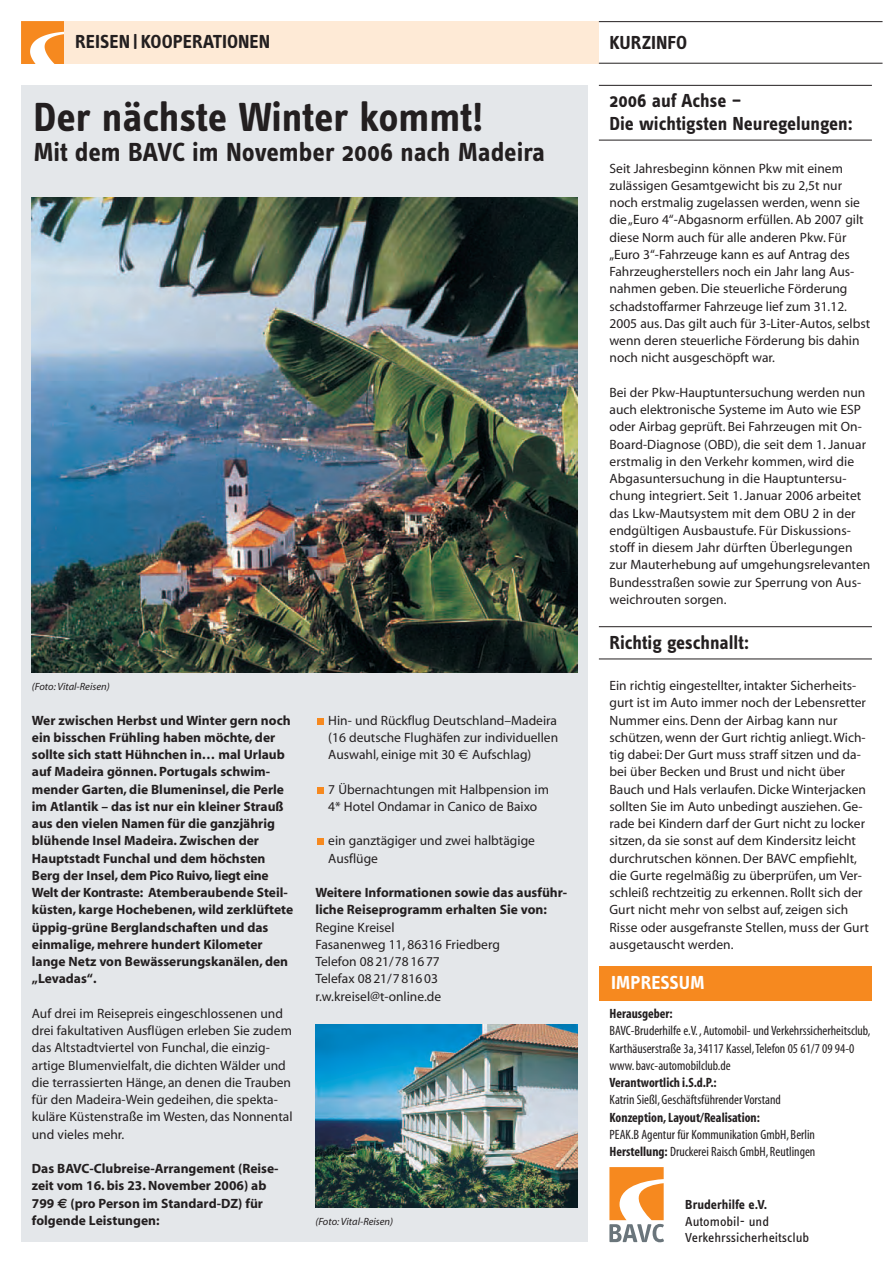
<style>
.page{position:relative;width:893px;height:1263px;background:#fff}
.page>*{position:absolute;margin:0;border:0;box-sizing:border-box;transform-origin:0 0}
.t1{font:700 42px "Info Text";letter-spacing:-.005em;color:#231f20}
.t2{font:700 27px "Info Text";color:#231f20}
.t3{font:700 19.5px/22.5px "Info Text";color:#231f20}
.t4{font:700 19.5px "Info Text";letter-spacing:-.005em;color:#fff}
.t5{font:13.5px/17.2px "Myriad MM.400.600";color:#231f20}
.t6{font:13.5px/17.2px "Myriad MM.700.600";color:#231f20}
.t7{font:13.5px/17.2px "Myriad MM.400.300";color:#231f20}
.t8{font:13.5px "Myriad MM.700.300";color:#231f20}
.t9{font:13.5px/16.5px "Info Text";color:#231f20}
.t10{font:700 13.5px "Info Text";color:#231f20}
.t11{font:10.5px "Myriad MM It.400.600";color:#231f20}
.s1{font-family:"Euro Sans";font-weight:700}
.s2{font-family:"Euro Sans"}
.s3{font-family:"Myriad MM.700.300"}
</style>
<div class="page">
<div style="left:21px;top:85px;width:567px;height:1157px;background:#e4e7ea"></div>
<div style="left:43px;top:21px;width:829px;height:43px;background:#feead6"></div>
<img style="left:21px;top:21px;width:43px;height:43px">
<div style="left:317px;top:838px;width:7px;height:7px;background:#f6891f"></div>
<div style="left:317px;top:787px;width:7px;height:7px;background:#f6891f"></div>
<div style="left:317px;top:718px;width:7px;height:6px;background:#f6891f"></div>
<hr style="left:599px;top:85px;width:273px;height:1px;background:#231f20">
<hr style="left:599px;top:140px;width:273px;height:1px;background:#231f20">
<hr style="left:599px;top:626px;width:273px;height:1px;background:#231f20">
<hr style="left:599px;top:658px;width:273px;height:1px;background:#231f20">
<div style="left:599px;top:21px;width:283px;height:55px;background:#fff"></div>
<hr style="left:599px;top:21px;width:283px;height:1px;background:#231f20">
<hr style="left:599px;top:63px;width:283px;height:1px;background:#231f20">
<img style="left:32px;top:197px;width:546px;height:476px">
<img style="left:315px;top:1024px;width:263px;height:184px">
<div style="left:599px;top:966px;width:273px;height:34px;background:#f6891f"></div>
<svg style="left:609px;top:1167px;width:55px;height:75px"></svg>
<h3 class="t3" style="left:75px;top:33px;width:197px">REISEN | KOOPERATIONEN</h3>
<h1 class="t1" style="left:33px;top:103px;width:451px">Der nächste Winter kommt!</h1>
<h2 class="t2" style="left:33px;top:143px;width:513px">Mit dem BAVC im November 2006 nach Madeira</h2>
<p class="t11" style="left:32px;top:682px;width:79px">(Foto: Vital-Reisen)</p>
<p class="t6" style="left:32px;top:713px;width:263px">Wer zwischen Herbst und Winter gern noch ein bisschen Frühling haben möchte, der sollte sich statt Hühnchen in… mal Urlaub auf Madeira gönnen. Portugals schwim&shy;mender Garten, die Blumeninsel, die Perle im Atlantik – das ist nur ein kleiner Strauß aus den vielen Namen für die ganzjährig blühende Insel Madeira. Zwischen der Hauptstadt Funchal und dem höchsten Berg der Insel, dem Pico Ruivo, liegt eine Welt der Kontraste: Atemberaubende Steil&shy;küsten, karge Hochebenen, wild zerklüftete üppig-grüne Berglandschaften und das einmalige, mehrere hundert Kilometer lange Netz von Bewässerungskanälen, den „Levadas“.</p>
<p class="t5" style="left:32px;top:1006px;width:262px">Auf drei im Reisepreis eingeschlossenen und drei fakultativen Ausflügen erleben Sie zudem das Altstadtviertel von Funchal, die einzig&shy;artige Blumenvielfalt, die dichten Wälder und die terrassierten Hänge, an denen die Trauben für den Madeira-Wein gedeihen, die spekta&shy;kuläre Küstenstraße im Westen, das Nonnental und vieles mehr.</p>
<p class="t6" style="left:32px;top:1161px;width:248px">Das BAVC-Clubreise-Arrangement (Reise&shy;zeit vom 16. bis 23. November 2006) ab 799 <span class="s1">€</span> (pro Person im Standard-DZ) für folgende Leistungen:</p>
<p class="t5" style="left:328px;top:713px;width:231px;text-align:justify">Hin- und Rückflug Deutschland–Madeira (16 deutsche Flughäfen zur individuellen Auswahl, einige mit 30 <span class="s2">€</span> Aufschlag)</p>
<p class="t5" style="left:328px;top:782px;width:222px">7 Übernachtungen mit Halbpension im<br>4* Hotel Ondamar in Canico de Baixo</p>
<p class="t5" style="left:328px;top:833px;width:208px">ein ganztägiger und zwei halbtägige<br>Ausflüge</p>
<p class="t6" style="left:315px;top:885px;width:253px">Weitere Informationen sowie das ausführ&shy;liche Reiseprogramm erhalten Sie von:</p>
<p class="t5" style="left:315px;top:920px;width:186px">Regine Kreisel<br>Fasanenweg 11, 86316 Friedberg<br>Telefon 08 21/78 16 77<br>Telefax 08 21/7 816 03 r.w.kreisel@t-online.de</p>
<p class="t11" style="left:315px;top:1217px;width:79px">(Foto: Vital-Reisen)</p>
<h3 class="t3" style="left:609px;top:33px;width:79px">KURZINFO</h3>
<h3 class="t3" style="left:609px;top:92px;width:245px">2006 auf Achse –<br>Die wichtigsten Neuregelungen:</h3>
<p class="t5" style="left:609px;top:161px;width:262px">Seit Jahresbeginn können Pkw mit einem zulässigen Gesamtgewicht bis zu 2,5t nur noch erstmalig zugelassen werden, wenn sie die „Euro 4“-Abgasnorm erfüllen. Ab 2007 gilt diese Norm auch für alle anderen Pkw. Für „Euro 3“-Fahrzeuge kann es auf Antrag des Fahrzeugherstellers noch ein Jahr lang Aus&shy;nahmen geben. Die steuerliche Förderung schadstoffarmer Fahrzeuge lief zum 31.12.<br>2005 aus. Das gilt auch für 3-Liter-Autos, selbst wenn deren steuerliche Förderung bis dahin noch nicht ausgeschöpft war.</p>
<p class="t5" style="left:609px;top:385px;width:262px">Bei der Pkw-Hauptuntersuchung werden nun auch elektronische Systeme im Auto wie ESP oder Airbag geprüft. Bei Fahrzeugen mit On-Board-Diagnose (OBD), die seit dem 1. Januar erstmalig in den Verkehr kommen, wird die Abgasuntersuchung in die Hauptuntersu&shy;chung integriert. Seit 1. Januar 2006 arbeitet das Lkw-Mautsystem mit dem OBU 2 in der endgültigen Ausbaustufe. Für Diskussions&shy;stoff in diesem Jahr dürften Überlegungen zur Mauterhebung auf umgehungsrelevanten Bundesstraßen sowie zur Sperrung von Aus&shy;weichrouten sorgen.</p>
<h3 class="t3" style="left:609px;top:633px;width:141px">Richtig geschnallt:</h3>
<p class="t5" style="left:609px;top:678px;width:261px">Ein richtig eingestellter, intakter Sicherheits&shy;gurt ist im Auto immer noch der Lebensretter Nummer eins. Denn der Airbag kann nur schützen, wenn der Gurt richtig anliegt. Wich&shy;tig dabei: Der Gurt muss straff sitzen und da&shy;bei über Becken und Brust und nicht über Bauch und Hals verlaufen. Dicke Winterjacken sollten Sie im Auto unbedingt ausziehen. Ge&shy;rade bei Kindern darf der Gurt nicht zu locker sitzen, da sie sonst auf dem Kindersitz leicht durchrutschen können. Der BAVC empfiehlt, die Gurte regelmäßig zu überprüfen, um Ver&shy;schleiß rechtzeitig zu erkennen. Rollt sich der Gurt nicht mehr von selbst auf, zeigen sich Risse oder ausgefranste Stellen, muss der Gurt ausgetauscht werden.</p>
<h3 class="t4" style="left:611px;top:976px;width:95px">IMPRESSUM</h3>
<p class="t8" style="left:609px;top:1009px;width:65px">Herausgeber:</p>
<p class="t7" style="left:609px;top:1024px;width:262px">BAVC-Bruderhilfe e.V., Automobil- und Verkehrssicherheitsclub,<br>Karthäuserstraße 3a, 34117 Kassel,Telefon 05 61/7 09 94-0 www.bavc-automobilclub.de</p>
<p class="t8" style="left:609px;top:1078px;width:109px">Verantwortlich i.S.d.P.:</p>
<p class="t7" style="left:609px;top:1093px;width:173px">Katrin Sießl, Geschäftsführender Vorstand</p>
<p class="t8" style="left:609px;top:1112px;width:152px">Konzeption, Layout/Realisation:</p>
<p class="t7" style="left:609px;top:1127px;width:207px">PEAK.B Agentur für Kommunikation GmbH, Berlin<br><span class="s3">Herstellung:</span> Druckerei Raisch GmbH, Reutlingen</p>
<p class="t10" style="left:685px;top:1200px;width:84px">Bruderhilfe e.V.</p>
<p class="t9" style="left:685px;top:1214px;width:126px">Automobil- und<br>Verkehrssicherheitsclub</p>
</div>
